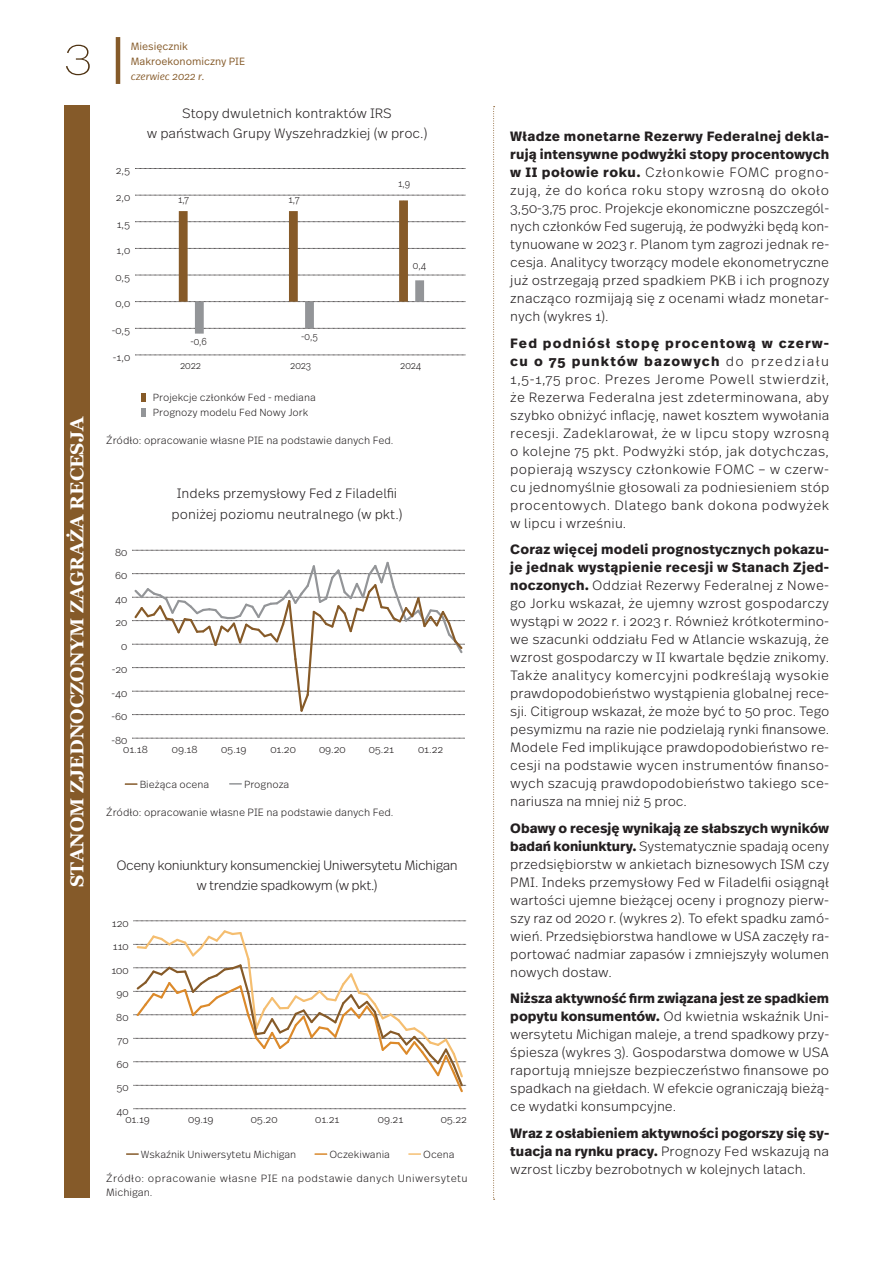
<style>
.page{position:relative;width:893px;height:1263px;background:#fff}
.page>*{position:absolute;margin:0;border:0;box-sizing:border-box;transform-origin:0 0}
.t1{font:200 52.5px "Real Text Pro";color:#4f3313}
.t2{font:700 18.75px "Georgia";color:#fff}
.t3{font:300 13.5px/18px "Real Text Pro";color:#231f20;text-align:justify}
.t4{font:300 13.5px/20.2px "Real Text Pro";letter-spacing:-.03em;color:#231f20;text-align:center}
.t5{font:300 10.5px "Real Text Pro";color:#231f20}
.t6{font:300 10.5px/13.5px "Real Text Pro";letter-spacing:.035em;color:#231f20}
.t7{font:300 10.5px/15px "Real Text Pro";color:#855a29}
.t8{font:italic 300 10.5px "Real Text Pro";color:#855a29}
.t9{font:300 10.35px "Real Text Pro";color:#231f20}
.t10{font:300 10.35px "Real Text Pro";color:#231f20;scale:.9 1}
.s1{font-weight:700}
</style>
<div class="page">
<hr style="left:116px;top:37px;width:4px;height:47px;background:#855a29">
<svg style="left:493px;top:106px;width:2px;height:1094px"></svg>
<div style="left:64px;top:105px;width:25px;height:1093px;background:#855a29"></div>
<svg style="left:135px;top:355px;width:331px;height:1px"></svg>
<svg style="left:135px;top:328px;width:331px;height:1px"></svg>
<svg style="left:135px;top:301px;width:331px;height:1px"></svg>
<svg style="left:135px;top:275px;width:331px;height:1px"></svg>
<svg style="left:135px;top:248px;width:331px;height:1px"></svg>
<svg style="left:135px;top:221px;width:331px;height:1px"></svg>
<svg style="left:135px;top:195px;width:331px;height:1px"></svg>
<svg style="left:135px;top:168px;width:331px;height:1px"></svg>
<div style="left:195px;top:302px;width:9px;height:32px;background:#939598"></div>
<div style="left:305px;top:302px;width:9px;height:26px;background:#939598"></div>
<div style="left:415px;top:280px;width:9px;height:22px;background:#939598"></div>
<div style="left:179px;top:211px;width:9px;height:91px;background:#865a28"></div>
<div style="left:289px;top:211px;width:9px;height:91px;background:#865a28"></div>
<div style="left:399px;top:200px;width:9px;height:102px;background:#865a28"></div>
<svg style="left:141px;top:408px;width:4px;height:9px"></svg>
<svg style="left:141px;top:393px;width:4px;height:9px"></svg>
<svg style="left:133px;top:738px;width:331px;height:1px"></svg>
<svg style="left:133px;top:550px;width:331px;height:1px"></svg>
<svg style="left:132px;top:561px;width:332px;height:154px"></svg>
<svg style="left:125px;top:783px;width:12px;height:2px"></svg>
<svg style="left:229px;top:783px;width:13px;height:2px"></svg>
<svg style="left:134px;top:1108px;width:332px;height:1px"></svg>
<svg style="left:134px;top:920px;width:332px;height:1px"></svg>
<svg style="left:134px;top:930px;width:332px;height:163px"></svg>
<svg style="left:408px;top:1153px;width:13px;height:2px"></svg>
<svg style="left:126px;top:1153px;width:13px;height:2px"></svg>
<svg style="left:315px;top:1153px;width:12px;height:2px"></svg>
<h1 class="t1" style="left:62px;top:19px;width:33px">3</h1>
<p class="t7" style="left:131px;top:38px;width:116px">Miesięcznik<br>Makroekonomiczny PIE</p>
<p class="t8" style="left:131px;top:69px;width:75px">czerwiec 2022 r.</p>
<h2 class="t2" style="left:65px;top:887px;width:472px;rotate:-90deg">STANOM ZJEDNOCZONYM ZAGRAŻA RECESJA</h2>
<p class="t9" style="left:116px;top:163px;width:16px">2,5</p>
<p class="t9" style="left:116px;top:190px;width:16px">2,0</p>
<p class="t9" style="left:117px;top:217px;width:15px">1,5</p>
<p class="t9" style="left:117px;top:243px;width:15px">1,0</p>
<p class="t9" style="left:115px;top:270px;width:16px">0,5</p>
<p class="t9" style="left:115px;top:297px;width:16px">0,0</p>
<p class="t9" style="left:112px;top:323px;width:20px">-0,5</p>
<p class="t9" style="left:113px;top:350px;width:19px">-1,0</p>
<p class="t3" style="left:147px;top:102px;width:282px;line-height:20.2px;text-align:center">Stopy dwuletnich kontraktów IRS<br>w państwach Grupy Wyszehradzkiej (w proc.)</p>
<p class="t10" style="left:178px;top:192px;width:14px">1,7</p>
<p class="t10" style="left:190px;top:334px;width:20px">-0,6</p>
<p class="t10" style="left:289px;top:192px;width:14px">1,7</p>
<p class="t10" style="left:301px;top:329px;width:20px">-0,5</p>
<p class="t10" style="left:398px;top:176px;width:15px">1,9</p>
<p class="t10" style="left:413px;top:258px;width:16px">0,4</p>
<p class="t10" style="left:180px;top:359px;width:25px">2022</p>
<p class="t10" style="left:290px;top:359px;width:25px">2023</p>
<p class="t10" style="left:400px;top:359px;width:25px">2024</p>
<p class="t9" style="left:153px;top:405px;width:157px">Prognozy modelu Fed Nowy Jork</p>
<p class="t9" style="left:153px;top:390px;width:164px">Projekcje członków Fed - mediana</p>
<p class="t5" style="left:106px;top:433px;width:289px">Źródło: opracowanie własne PIE na podstawie danych Fed.</p>
<p class="t9" style="left:115px;top:545px;width:14px">80</p>
<p class="t9" style="left:115px;top:569px;width:14px">60</p>
<p class="t9" style="left:115px;top:592px;width:14px">40</p>
<p class="t9" style="left:115px;top:616px;width:13px">20</p>
<p class="t9" style="left:121px;top:639px;width:8px">0</p>
<p class="t9" style="left:112px;top:663px;width:17px">-20</p>
<p class="t9" style="left:112px;top:686px;width:17px">-40</p>
<p class="t9" style="left:112px;top:709px;width:17px">-60</p>
<p class="t3" style="left:172px;top:483px;width:232px;line-height:20.2px;text-align:center">Indeks przemysłowy Fed z Filadelfii poniżej poziomu neutralnego (w pkt.)</p>
<p class="t9" style="left:111px;top:733px;width:17px">-80</p>
<p class="t9" style="left:123px;top:742px;width:26px">01.18</p>
<p class="t9" style="left:172px;top:742px;width:27px">09.18</p>
<p class="t9" style="left:221px;top:742px;width:27px">05.19</p>
<p class="t9" style="left:270px;top:742px;width:27px">01.20</p>
<p class="t9" style="left:319px;top:742px;width:28px">09.20</p>
<p class="t9" style="left:369px;top:742px;width:27px">05.21</p>
<p class="t9" style="left:418px;top:742px;width:27px">01.22</p>
<p class="t9" style="left:140px;top:777px;width:71px">Bieżąca ocena</p>
<p class="t9" style="left:244px;top:777px;width:47px">Prognoza</p>
<p class="t5" style="left:106px;top:804px;width:289px">Źródło: opracowanie własne PIE na podstawie danych Fed.</p>
<p class="t4" style="left:116px;top:854px;width:343px">Oceny koniunktury konsumenckiej Uniwersytetu Michigan w trendzie spadkowym (w pkt.)</p>
<p class="t9" style="left:112px;top:916px;width:18px">120</p>
<p class="t9" style="left:113px;top:939px;width:17px">110</p>
<p class="t9" style="left:112px;top:963px;width:19px">100</p>
<p class="t9" style="left:116px;top:986px;width:14px">90</p>
<p class="t9" style="left:116px;top:1010px;width:14px">80</p>
<p class="t9" style="left:118px;top:1033px;width:12px">70</p>
<p class="t9" style="left:117px;top:1057px;width:14px">60</p>
<p class="t9" style="left:116px;top:1080px;width:14px">50</p>
<p class="t9" style="left:117px;top:1104px;width:14px">40</p>
<p class="t9" style="left:126px;top:1112px;width:26px">01.19</p>
<p class="t9" style="left:188px;top:1112px;width:27px">09.19</p>
<p class="t9" style="left:251px;top:1112px;width:28px">05.20</p>
<p class="t9" style="left:315px;top:1112px;width:26px">01.21</p>
<p class="t9" style="left:378px;top:1112px;width:27px">09.21</p>
<p class="t9" style="left:441px;top:1112px;width:28px">05.22</p>
<p class="t9" style="left:141px;top:1147px;width:157px">Wskaźnik Uniwersytetu Michigan</p>
<p class="t9" style="left:329px;top:1147px;width:62px">Oczekiwania</p>
<p class="t9" style="left:423px;top:1147px;width:33px">Ocena</p>
<p class="t6" style="left:106px;top:1171px;width:363px">Źródło: opracowanie własne PIE na podstawie danych Uniwersytetu<br>Michigan.</p>
<p class="t3" style="left:510px;top:127px;width:320px"><span class="s1">Władze monetarne Rezerwy Federalnej dekla&shy;rują intensywne podwyżki stopy procentowych w II połowie roku.</span> Członkowie FOMC progno&shy;zują, że do końca roku stopy wzrosną do około 3,50-3,75 proc. Projekcje ekonomiczne poszczegól&shy;nych członków Fed sugerują, że podwyżki będą kon&shy;tynuowane w 2023 r. Planom tym zagrozi jednak re&shy;cesja. Analitycy tworzący modele ekonometryczne już ostrzegają przed spadkiem PKB i ich prognozy znacząco rozmijają się z ocenami władz monetar&shy;nych (wykres 1).</p>
<p class="t3" style="left:510px;top:333px;width:321px"><span class="s1">Fed podniósł stopę procentową w czerw&shy;cu o 75 punktów bazowych</span> do przedziału 1,5-1,75 proc. Prezes Jerome Powell stwierdził, że Rezerwa Federalna jest zdeterminowana, aby szybko obniżyć inflację, nawet kosztem wywołania recesji. Zadeklarował, że w lipcu stopy wzrosną o kolejne 75 pkt. Podwyżki stóp, jak dotychczas, popierają wszyscy członkowie FOMC – w czerw&shy;cu jednomyślnie głosowali za podniesieniem stóp procentowych. Dlatego bank dokona podwyżek w lipcu i wrześniu.</p>
<p class="t3" style="left:510px;top:540px;width:321px"><span class="s1">Coraz więcej modeli prognostycznych pokazu&shy;je jednak wystąpienie recesji w Stanach Zjed&shy;noczonych.</span> Oddział Rezerwy Federalnej z Nowe&shy;go Jorku wskazał, że ujemny wzrost gospodarczy wystąpi w 2022 r. i 2023 r. Również krótkotermino&shy;we szacunki oddziału Fed w Atlancie wskazują, że wzrost gospodarczy w II kwartale będzie znikomy.<br>Także analitycy komercyjni podkreślają wysokie prawdopodobieństwo wystąpienia globalnej rece&shy;sji. Citigroup wskazał, że może być to 50 proc. Tego pesymizmu na razie nie podzielają rynki finansowe.<br>Modele Fed implikujące prawdopodobieństwo re&shy;cesji na podstawie wycen instrumentów finanso&shy;wych szacują prawdopodobieństwo takiego sce&shy;nariusza na mniej niż 5 proc.</p>
<p class="t3" style="left:510px;top:818px;width:320px"><span class="s1">Obawy o recesję wynikają ze słabszych wyników badań koniunktury.</span> Systematycznie spadają oceny przedsiębiorstw w ankietach biznesowych ISM czy PMI. Indeks przemysłowy Fed w Filadelfii osiągnął wartości ujemne bieżącej oceny i prognozy pierw&shy;szy raz od 2020 r. (wykres 2). To efekt spadku zamó&shy;wień. Przedsiębiorstwa handlowe w USA zaczęły ra&shy;portować nadmiar zapasów i zmniejszyły wolumen nowych dostaw.</p>
<p class="t3" style="left:510px;top:989px;width:320px"><span class="s1">Niższa aktywność firm związana jest ze spadkiem popytu konsumentów.</span> Od kwietnia wskaźnik Uni&shy;wersytetu Michigan maleje, a trend spadkowy przy&shy;śpiesza (wykres 3). Gospodarstwa domowe w USA raportują mniejsze bezpieczeństwo finansowe po spadkach na giełdach. W efekcie ograniczają bieżą&shy;ce wydatki konsumpcyjne.</p>
<p class="t3" style="left:510px;top:1123px;width:320px"><span class="s1">Wraz z osłabieniem aktywności pogorszy się sy&shy;tuacja na rynku pracy.</span> Prognozy Fed wskazują na wzrost liczby bezrobotnych w kolejnych latach.</p>
</div>
